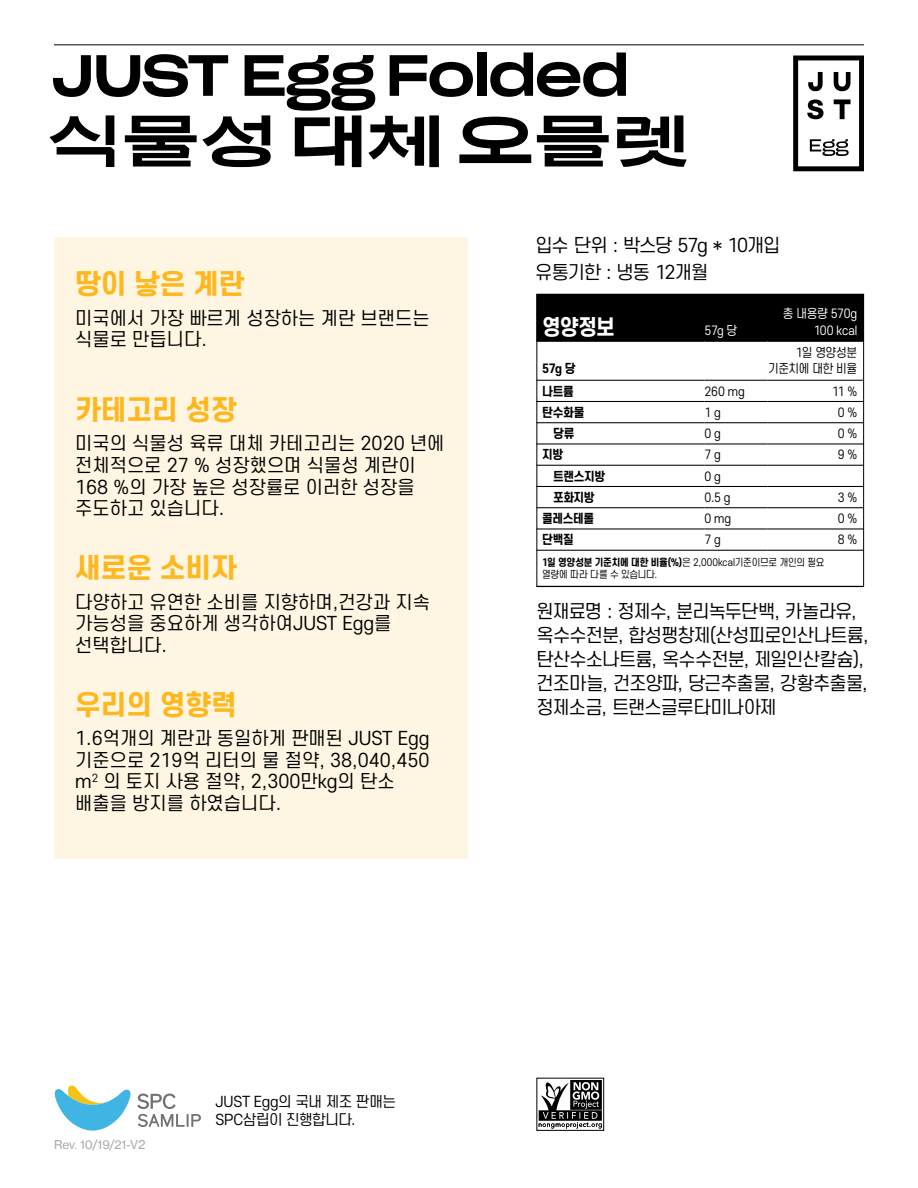
<style>
.page{position:relative;width:918px;height:1188px;background:#fff}
.page>*{position:absolute;margin:0;border:0;box-sizing:border-box;transform-origin:0 0}
.t1{font:57px/65.6px "Sharp Grotesk KO Beta Medium 25";letter-spacing:-.04em;color:#000}
.t2{font:800 27px "S Core Dream 7";letter-spacing:-.01em;color:#ffb71e}
.t3{font:800 21px "S Core Dream 7";color:#fff;scale:.93 1}
.t4{font:18px/21.6px "S Core Dream 4";color:#000}
.t5{font:18px/24px "S Core Dream 4";letter-spacing:-.055em;color:#000}
.t6{font:18px/26.7px "S Core Dream 4";letter-spacing:-.06em;color:#000}
.t7{font:14.25px/18px "S Core Dream 4";letter-spacing:-.025em;color:#000}
.t8{font:12px/15.6px "S Core Dream 4";letter-spacing:-.045em;color:#000;text-align:right;scale:.93 1}
.t9{font:800 12px "S Core Dream 7";letter-spacing:-.035em;color:#000;scale:.93 1}
.t10{font:12px/16.8px "S Core Dream 4";letter-spacing:-.03em;color:#fff;text-align:right;scale:.93 1}
.t11{font:12px "Haas Grot Text R 55 Roman";color:#aaa}
.t12{font:9.75px/12px "S Core Dream 4";letter-spacing:-.025em;color:#000;scale:.93 1}
.s1{font-family:"S Core Dream 7";font-weight:800}
</style>
<div class="page">
<div style="left:537px;top:1078px;width:67px;height:53px;border:1px solid #000"></div>
<svg style="left:539px;top:1080px;width:63px;height:49px"></svg>
<hr style="left:54px;top:44px;width:810px;height:1px;background:#000">
<svg style="left:55px;top:1085px;width:76px;height:46px"></svg>
<svg style="left:137px;top:1094px;width:64px;height:33px"></svg>
<svg style="left:793px;top:56px;width:71px;height:115px"></svg>
<div style="left:536px;top:294px;width:328px;height:46px;background:#000"></div>
<hr style="left:536px;top:380px;width:169px;height:1px;background:#000">
<hr style="left:705px;top:380px;width:62px;height:1px;background:#000">
<hr style="left:767px;top:380px;width:97px;height:1px;background:#000">
<hr style="left:536px;top:340px;width:169px;height:2px;background:#000">
<hr style="left:705px;top:340px;width:62px;height:2px;background:#000">
<hr style="left:767px;top:340px;width:97px;height:2px;background:#000">
<hr style="left:536px;top:401px;width:169px;height:1px;background:#000">
<hr style="left:705px;top:401px;width:62px;height:1px;background:#000">
<hr style="left:767px;top:401px;width:97px;height:1px;background:#000">
<hr style="left:536px;top:422px;width:169px;height:1px;background:#000">
<hr style="left:705px;top:422px;width:62px;height:1px;background:#000">
<hr style="left:767px;top:422px;width:97px;height:1px;background:#000">
<hr style="left:536px;top:443px;width:169px;height:2px;background:#000">
<hr style="left:705px;top:443px;width:62px;height:2px;background:#000">
<hr style="left:767px;top:443px;width:97px;height:2px;background:#000">
<hr style="left:536px;top:465px;width:169px;height:1px;background:#000">
<hr style="left:705px;top:465px;width:62px;height:1px;background:#000">
<hr style="left:767px;top:465px;width:97px;height:1px;background:#000">
<hr style="left:536px;top:486px;width:169px;height:1px;background:#000">
<hr style="left:705px;top:486px;width:62px;height:1px;background:#000">
<hr style="left:767px;top:486px;width:97px;height:1px;background:#000">
<hr style="left:536px;top:507px;width:169px;height:1px;background:#000">
<hr style="left:705px;top:507px;width:62px;height:1px;background:#000">
<hr style="left:767px;top:507px;width:97px;height:1px;background:#000">
<hr style="left:536px;top:528px;width:169px;height:2px;background:#000">
<hr style="left:705px;top:528px;width:62px;height:2px;background:#000">
<hr style="left:767px;top:528px;width:97px;height:2px;background:#000">
<hr style="left:536px;top:550px;width:169px;height:1px;background:#000">
<hr style="left:705px;top:550px;width:62px;height:1px;background:#000">
<hr style="left:767px;top:550px;width:97px;height:1px;background:#000">
<hr style="left:536px;top:586px;width:169px;height:1px;background:#000">
<hr style="left:705px;top:586px;width:62px;height:1px;background:#000">
<hr style="left:767px;top:586px;width:97px;height:1px;background:#000">
<div style="left:54px;top:238px;width:414px;height:621px;background:#fef6e3"></div>
<h1 class="t1" style="left:43px;top:37px;width:648px">JUST Egg Folded 식물성 대체 오믈렛</h1>
<h2 class="t2" style="left:75px;top:265px;width:171px">땅이 낳은 계란</h2>
<p class="t4" style="left:75px;top:307px;width:356px">미국에서 가장 빠르게 성장하는 계란 브랜드는 식물로 만듭니다.</p>
<h2 class="t2" style="left:75px;top:391px;width:163px">카테고리 성장</h2>
<p class="t4" style="left:75px;top:432px;width:371px">미국의 식물성 육류 대체 카테고리는 2020 년에 전체적으로 27 % 성장했으며 식물성 계란이<br>168 %의 가장 높은 성장률로 이러한 성장을 주도하고 있습니다.</p>
<h2 class="t2" style="left:75px;top:549px;width:163px">새로운 소비자</h2>
<p class="t4" style="left:75px;top:591px;width:356px">다양하고 유연한 소비를 지향하며,건강과 지속 가능성을 중요하게 생각하여JUST Egg를 선택합니다.</p>
<h2 class="t2" style="left:75px;top:685px;width:163px">우리의 영향력</h2>
<p class="t4" style="left:75px;top:727px;width:356px">1.6억개의 계란과 동일하게 판매된 JUST Egg 기준으로 219억 리터의 물 절약, 38,040,450 m<sup>2</sup> 의 토지 사용 절약, 2,300만kg의 탄소 배출을 방지를 하였습니다.</p>
<p class="t6" style="left:535px;top:232px;width:247px">입수 단위 : 박스당 57g * 10개입 유통기한 : 냉동 12개월</p>
<p class="t3" style="left:542px;top:311px;width:80px">영양정보</p>
<p class="t10" style="left:705px;top:321px;width:37px">57g 당</p>
<p class="t9" style="left:542px;top:360px;width:37px">57g 당</p>
<p class="t10" style="left:783px;top:304px;width:81px">총 내용량 570g<br>100 kcal</p>
<p class="t8" style="left:768px;top:345px;width:97px">1일 영양성분 기준치에 대한 비율</p>
<p class="t9" style="left:542px;top:382px;width:35px">나트륨</p>
<p class="t8" style="left:705px;top:383px;width:45px">260 mg</p>
<p class="t8" style="left:832px;top:383px;width:29px">11 %</p>
<p class="t9" style="left:542px;top:404px;width:47px">탄수화물</p>
<p class="t8" style="left:705px;top:404px;width:19px">1 g</p>
<p class="t8" style="left:838px;top:404px;width:22px">0 %</p>
<p class="t9" style="left:553px;top:425px;width:24px">당류</p>
<p class="t8" style="left:705px;top:425px;width:19px">0 g</p>
<p class="t8" style="left:838px;top:425px;width:22px">0 %</p>
<p class="t9" style="left:542px;top:446px;width:24px">지방</p>
<p class="t8" style="left:705px;top:447px;width:19px">7 g</p>
<p class="t8" style="left:838px;top:447px;width:22px">9 %</p>
<p class="t9" style="left:553px;top:467px;width:57px">트랜스지방</p>
<p class="t8" style="left:705px;top:468px;width:19px">0 g</p>
<p class="t9" style="left:553px;top:489px;width:46px">포화지방</p>
<p class="t8" style="left:705px;top:489px;width:29px">0.5 g</p>
<p class="t8" style="left:838px;top:489px;width:22px">3 %</p>
<p class="t9" style="left:542px;top:510px;width:57px">콜레스테롤</p>
<p class="t8" style="left:705px;top:510px;width:30px">0 mg</p>
<p class="t8" style="left:838px;top:510px;width:22px">0 %</p>
<p class="t9" style="left:542px;top:531px;width:36px">단백질</p>
<p class="t8" style="left:705px;top:532px;width:19px">7 g</p>
<p class="t8" style="left:838px;top:532px;width:22px">8 %</p>
<p class="t12" style="left:542px;top:556px;width:305px"><span class="s1">1일 영양성분 기준치에 대한 비율(%)</span>은 2,000kcal기준이므로 개인의 필요 열량에 따라 다를 수 있습니다.</p>
<p class="t5" style="left:536px;top:599px;width:334px">원재료명 : 정제수, 분리녹두단백, 카놀라유, 옥수수전분, 합성팽창제(산성피로인산나트륨, 탄산수소나트륨, 옥수수전분, 제일인산칼슘), 건조마늘, 건조양파, 당근추출물, 강황추출물, 정제소금, 트랜스글루타미나아제</p>
<p class="t11" style="left:54px;top:1137px;width:93px">Rev. 10/19/21-V2</p>
<p class="t7" style="left:215px;top:1092px;width:182px">JUST Egg의 국내 제조 판매는<br>SPC삼립이 진행합니다.</p>
</div>
